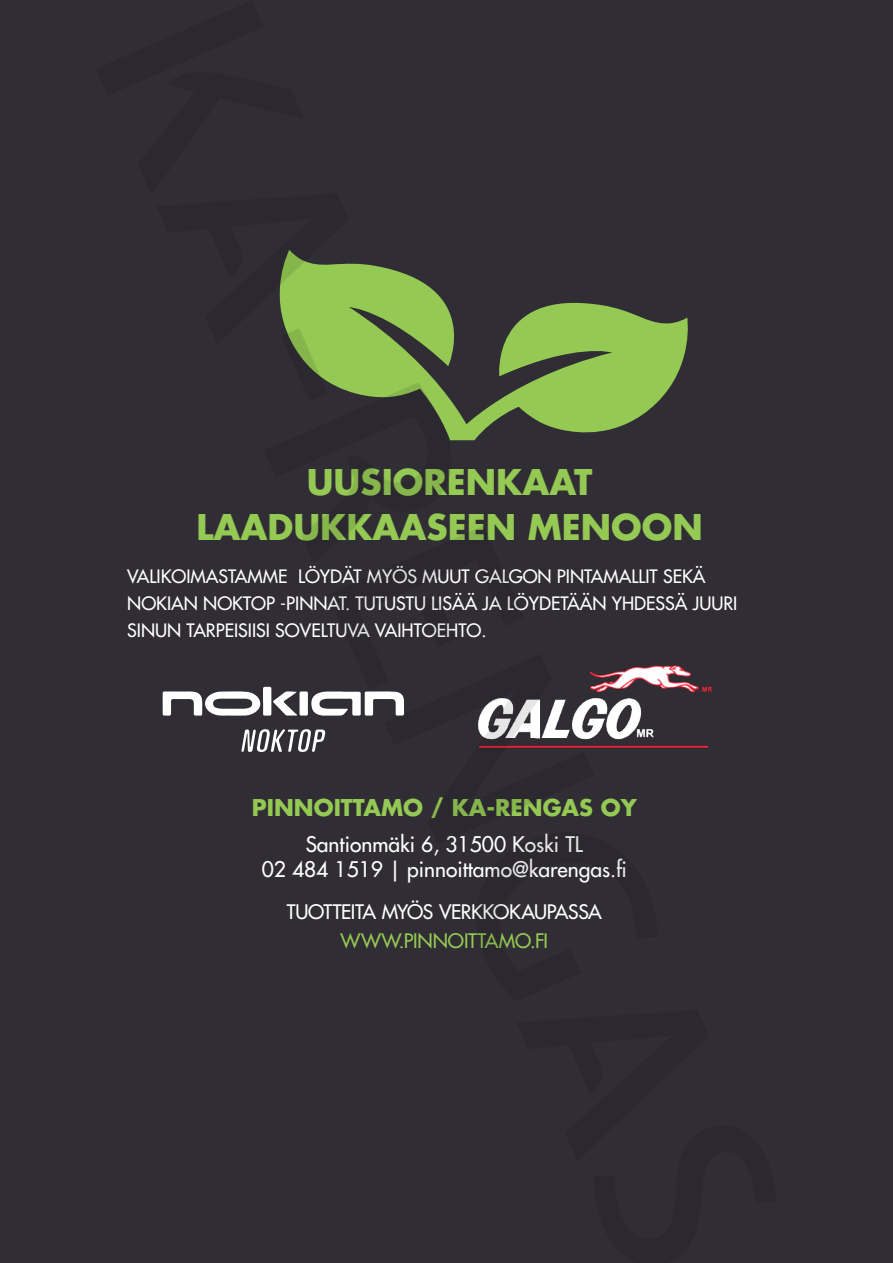
<style>
.page{position:relative;width:893px;height:1263px;background:#312d34}
.page>*{position:absolute;margin:0;border:0;box-sizing:border-box;transform-origin:0 0}
.t1{font:700 34.5px/45px "Futura";color:#94c954;text-align:center}
.t2{font:700 22.5px "Futura";color:#94c954}
.t3{font:500 21px/25.5px "Futura Std";color:#fff;text-align:center}
.t4{font:500 19.5px "Futura Std";letter-spacing:-.02em;color:#fff}
.t5{font:500 19.5px "Futura Std";letter-spacing:-.005em;color:#94c954}
.t6{font:500 18px/27px "Futura Std";color:#fff}
</style>
<div class="page">
<img style="left:694px;top:685px;width:18px;height:63px">
<svg style="left:162px;top:250px;width:532px;height:502px"></svg>
<h1 class="t1" style="left:197px;top:459px;width:508px">UUSIORENKAAT<br>LAADUKKAASEEN MENOON</h1>
<p class="t6" style="left:127px;top:563px;width:612px">VALIKOIMASTAMME LÖYDÄT MYÖS MUUT GALGON PINTAMALLIT SEKÄ<br>NOKIAN NOKTOP -PINNAT. TUTUSTU LISÄÄ JA LÖYDETÄÄN YHDESSÄ JUURI<br>SINUN TARPEISIISI SOVELTUVA VAIHTOEHTO.</p>
<p class="t2" style="left:252px;top:792px;width:386px">PINNOITTAMO / KA-RENGAS OY</p>
<p class="t3" style="left:262px;top:831px;width:367px">Santionmäki 6, 31500 Koski TL<br>02 484 1519 | pinnoittamo@karengas.fi</p>
<p class="t4" style="left:287px;top:900px;width:317px">TUOTTEITA MYÖS VERKKOKAUPASSA</p>
<p class="t5" style="left:341px;top:928px;width:209px">WWW.PINNOITTAMO.FI</p>
</div>
